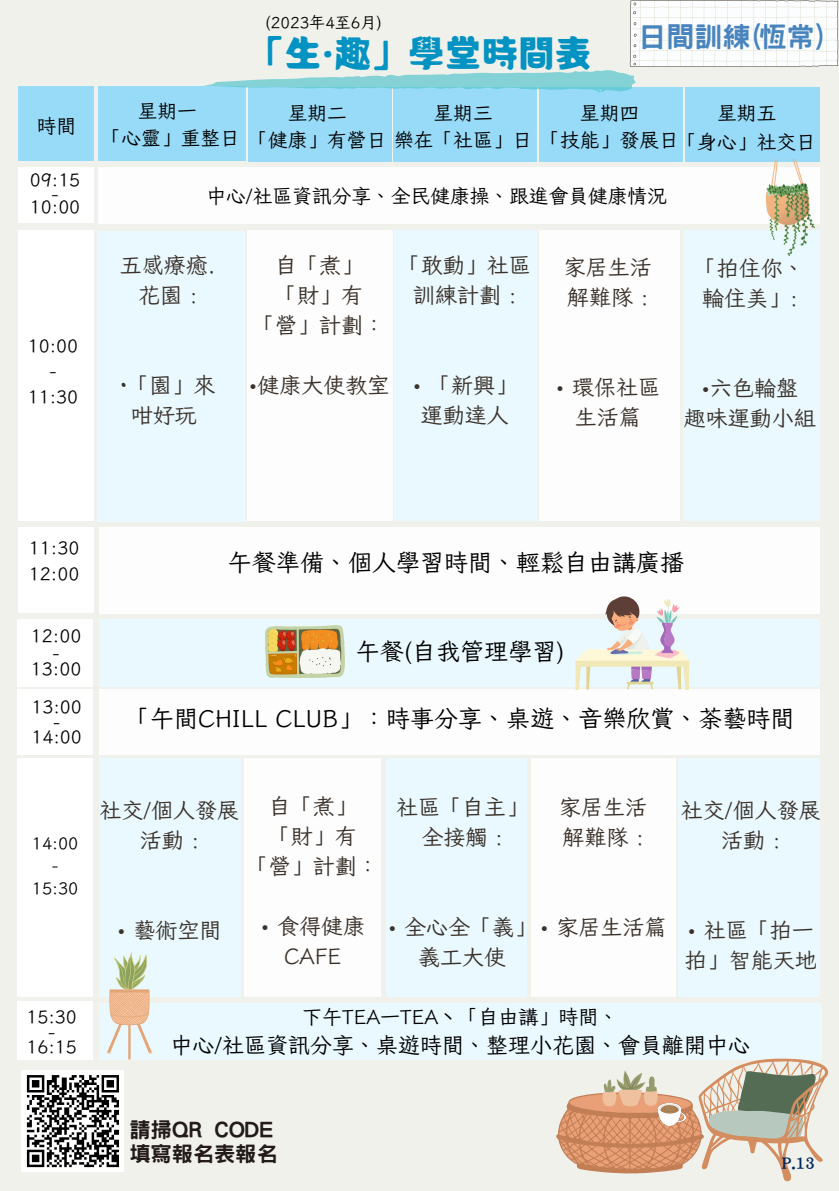
<style>
.page{position:relative;width:839px;height:1191px;background:#fff}
.page>*{position:absolute;margin:0;border:0;box-sizing:border-box;transform-origin:0 0}
.t1{font:36.6px "Potta One";color:#0393c2}
.t2{font:800 28px "Han Wang Hei";color:#4884bd}
.t3{font:24px "Iansui 094";color:#000}
.t4{font:22px/30px "Iansui 094";color:#3a322b;text-align:center}
.t5{font:22px "Iansui 094";color:#000}
.t6{font:800 21.2px "Han Wang Hei";color:#231b1b}
.t7{font:20px "Iansui 094";color:#000}
.t8{font:19.8px "Iansui 094";color:#010101}
.t9{font:19.8px "Iansui 094";color:#000}
.t10{font:18.4px "Iansui 094";color:#000}
.t11{font:17px "Iansui 094";color:#000}
.t12{font:17px "Han Wang Yan Kai";color:#00255d}
.t13{font:16px "Iansui 094";color:#000}
</style>
<div class="page">
<div style="left:0;top:0;width:838px;height:1191px;background:#f1f1eb"></div>
<div style="left:98px;top:87px;width:147px;height:74px;background:#98dbf8"></div>
<div style="left:248px;top:87px;width:143px;height:74px;background:#98dbf8"></div>
<div style="left:393px;top:87px;width:144px;height:74px;background:#98dbf8"></div>
<div style="left:685px;top:87px;width:134px;height:74px;background:#98dbf8"></div>
<div style="left:98px;top:167px;width:721px;height:56px;background:#fdfdfd"></div>
<div style="left:97px;top:231px;width:147px;height:290px;background:#eaf9ff"></div>
<div style="left:247px;top:231px;width:146px;height:290px;background:#fdfdfd"></div>
<div style="left:395px;top:231px;width:142px;height:290px;background:#eaf9ff"></div>
<div style="left:539px;top:231px;width:141px;height:290px;background:#fdfdfd"></div>
<div style="left:683px;top:231px;width:136px;height:290px;background:#eaf9ff"></div>
<div style="left:18px;top:619px;width:75px;height:67px;background:#fff"></div>
<div style="left:19px;top:527px;width:75px;height:85px;background:#fff"></div>
<div style="left:18px;top:689px;width:75px;height:66px;background:#fff"></div>
<div style="left:99px;top:759px;width:141px;height:238px;background:#eaf9ff"></div>
<div style="left:99px;top:527px;width:720px;height:87px;background:#fdfdfd"></div>
<div style="left:99px;top:619px;width:720px;height:67px;background:#eaf9ff"></div>
<div style="left:99px;top:689px;width:720px;height:66px;background:#fdfdfd"></div>
<div style="left:386px;top:759px;width:141px;height:238px;background:#eaf9ff"></div>
<div style="left:244px;top:759px;width:137px;height:238px;background:#fdfdfd"></div>
<div style="left:531px;top:759px;width:144px;height:238px;background:#fdfdfd"></div>
<div style="left:677px;top:759px;width:142px;height:238px;background:#eaf9ff"></div>
<div style="left:99px;top:1003px;width:722px;height:57px;background:#eaf9ff"></div>
<div style="left:18px;top:86px;width:75px;height:74px;background:#98dbf8"></div>
<div style="left:539px;top:87px;width:143px;height:74px;background:#98dbf8"></div>
<div style="left:18px;top:167px;width:75px;height:56px;background:#fff"></div>
<div style="left:18px;top:231px;width:75px;height:290px;background:#fff"></div>
<div style="left:18px;top:1001px;width:75px;height:59px;background:#fff"></div>
<div style="left:18px;top:759px;width:75px;height:238px;background:#fff"></div>
<img style="left:265px;top:625px;width:80px;height:53px">
<svg style="left:575px;top:596px;width:114px;height:94px"></svg>
<img style="left:766px;top:160px;width:48px;height:96px">
<svg style="left:106px;top:952px;width:47px;height:108px"></svg>
<svg style="left:556px;top:1058px;width:273px;height:123px"></svg>
<img style="left:658px;top:1103px;width:27px;height:23px">
<div style="left:22px;top:1070px;width:102px;height:102px;background:#fff"></div>
<svg style="left:26px;top:1075px;width:93px;height:93px"></svg>
<svg style="left:203px;top:0;width:635px;height:93px"></svg>
<p class="t9" style="left:37px;top:116px;width:41px">時間</p>
<p class="t10" style="left:30px;top:170px;width:52px">09:15</p>
<p class="t10" style="left:52px;top:183px;width:8px">-</p>
<p class="t10" style="left:30px;top:197px;width:52px">10:00</p>
<p class="t10" style="left:28px;top:336px;width:52px">10:00</p>
<p class="t10" style="left:50px;top:361px;width:8px">-</p>
<p class="t10" style="left:28px;top:387px;width:52px">11:30</p>
<p class="t13" style="left:265px;top:14px;width:118px">(2023年4至6月)</p>
<p class="t2" style="left:638px;top:22px;width:186px">日間訓練(恆常)</p>
<p class="t1" style="left:248px;top:25px;width:345px">「生·趣」學堂時間表</p>
<p class="t8" style="left:288px;top:102px;width:59px">星期二</p>
<p class="t8" style="left:248px;top:129px;width:131px">「健康」有營日</p>
<p class="t8" style="left:138px;top:100px;width:58px">星期一</p>
<p class="t8" style="left:102px;top:127px;width:131px">「心靈」重整日</p>
<p class="t9" style="left:206px;top:185px;width:462px">中心/社區資訊分享、全民健康操、跟進會員健康情況</p>
<p class="t8" style="left:433px;top:102px;width:61px">星期三</p>
<p class="t8" style="left:394px;top:129px;width:131px">樂在「社區」日</p>
<p class="t8" style="left:580px;top:103px;width:61px">星期四</p>
<p class="t8" style="left:717px;top:103px;width:61px">星期五</p>
<p class="t8" style="left:540px;top:131px;width:269px">「技能」發展日「身心」社交日</p>
<p class="t4" style="left:120px;top:250px;width:97px">五感療癒.</p>
<p class="t4" style="left:138px;top:280px;width:61px">花園 :</p>
<p class="t4" style="left:120px;top:370px;width:97px">·「園」來</p>
<p class="t4" style="left:131px;top:400px;width:67px">咁好玩</p>
<p class="t4" style="left:253px;top:250px;width:133px">自「煮」<br>「財」有<br>「營」計劃：</p>
<p class="t4" style="left:249px;top:370px;width:142px">•健康大使教室</p>
<p class="t4" style="left:399px;top:250px;width:133px">「敢動」社區訓練計劃 :</p>
<p class="t4" style="left:413px;top:370px;width:106px">• 「新興」</p>
<p class="t4" style="left:421px;top:400px;width:88px">運動達人</p>
<p class="t4" style="left:564px;top:251px;width:89px">家居生活</p>
<p class="t4" style="left:567px;top:281px;width:83px">解難隊 :</p>
<p class="t4" style="left:695px;top:253px;width:111px">「拍住你、</p>
<p class="t4" style="left:702px;top:283px;width:97px">輪住美」:</p>
<p class="t4" style="left:555px;top:371px;width:106px">• 環保社區</p>
<p class="t4" style="left:575px;top:401px;width:67px">生活篇</p>
<p class="t4" style="left:701px;top:373px;width:98px">•六色輪盤</p>
<p class="t4" style="left:684px;top:403px;width:133px">趣味運動小組</p>
<p class="t10" style="left:29px;top:538px;width:52px">11:30</p>
<p class="t10" style="left:29px;top:563px;width:52px">12:00</p>
<p class="t10" style="left:31px;top:626px;width:52px">12:00</p>
<p class="t10" style="left:53px;top:643px;width:8px">-</p>
<p class="t10" style="left:31px;top:659px;width:52px">13:00</p>
<p class="t10" style="left:31px;top:697px;width:52px">13:00</p>
<p class="t10" style="left:53px;top:712px;width:8px">-</p>
<p class="t10" style="left:31px;top:727px;width:52px">14:00</p>
<p class="t3" style="left:228px;top:549px;width:458px">午餐準備、個人學習時間、輕鬆自由講廣播</p>
<p class="t3" style="left:356px;top:639px;width:210px">午餐(自我管理學習)</p>
<p class="t3" style="left:126px;top:705px;width:669px">「午間CHILL CLUB」：時事分享、桌遊、音樂欣賞、荼藝時間</p>
<p class="t11" style="left:32px;top:834px;width:48px">14:00</p>
<p class="t11" style="left:52px;top:856px;width:7px">-</p>
<p class="t11" style="left:32px;top:879px;width:48px">15:30</p>
<p class="t10" style="left:26px;top:1006px;width:52px">15:30</p>
<p class="t10" style="left:48px;top:1021px;width:8px">-</p>
<p class="t10" style="left:26px;top:1036px;width:52px">16:15</p>
<p class="t4" style="left:100px;top:794px;width:141px">社交/個人發展</p>
<p class="t4" style="left:140px;top:824px;width:61px">活動 :</p>
<p class="t4" style="left:117px;top:914px;width:106px">• 藝術空間</p>
<p class="t4" style="left:247px;top:791px;width:133px">自「煮」<br>「財」有<br>「營」計劃：</p>
<p class="t4" style="left:261px;top:911px;width:106px">• 食得健康<br>CAFE</p>
<p class="t4" style="left:396px;top:791px;width:133px">社區「自主」全接觸 :</p>
<p class="t4" style="left:559px;top:791px;width:89px">家居生活</p>
<p class="t4" style="left:562px;top:821px;width:83px">解難隊 :</p>
<p class="t4" style="left:681px;top:794px;width:141px">社交/個人發展活動 :</p>
<p class="t4" style="left:418px;top:911px;width:250px;text-align:left;text-indent:-30px">• 全心全「義」 • 家居生活篇義工大使</p>
<p class="t4" style="left:684px;top:914px;width:133px;text-align:left">• 社區「拍一拍」智能天地</p>
<p class="t7" style="left:302px;top:1007px;width:318px">下午TEA一TEA丶 「自由講」時間、</p>
<p class="t5" style="left:170px;top:1034px;width:579px">中心/社區資訊分享、桌遊時間、整理小花園、會員離開中心</p>
<p class="t6" style="left:129px;top:1119px;width:145px">請掃QR CODE</p>
<p class="t6" style="left:129px;top:1143px;width:149px">填寫報名表報名</p>
<p class="t12" style="left:781px;top:1155px;width:35px">P.13</p>
</div>
